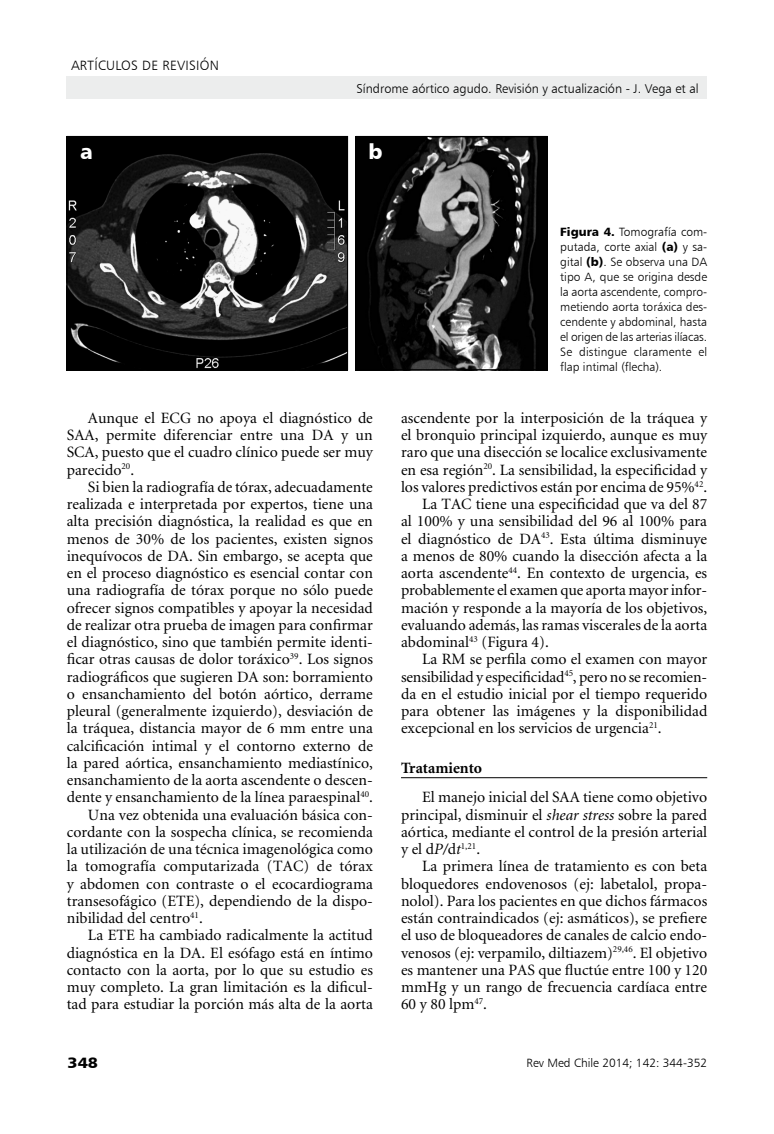
<style>
.page{position:relative;width:774px;height:1134px;background:#fff}
.page>*{position:absolute;margin:0;border:0;box-sizing:border-box;transform-origin:0 0}
.t1{font:21px "Humanist 777 BT Black B";color:#fff}
.t2{font:15.75px/17.2px "Minion";color:#000;text-align:justify}
.t3{font:700 15.75px "Minion";color:#000}
.t4{font:15px "Humanist 777 BT Black B";color:#000;scale:1.1 1}
.t5{font:13.5px "Humanist 777 BT Light B";letter-spacing:.02em;color:#000}
.t6{font:12.75px "Humanist 777 BT Light B";color:#000}
.t7{font:12px/15px "Humanist 777 BT Light B";color:#000}
.s1{font-family:"Humanist 777 BT Black B"}
.s2{font-style:italic}
</style>
<div class="page">
<div style="left:67px;top:77px;width:640px;height:22px;background:#eceded"></div>
<hr style="left:401px;top:777px;width:306px;height:1px;background:#000">
<img style="left:69px;top:138px;width:277px;height:230px">
<div style="left:67px;top:136px;width:281px;height:234px;border:1px solid #000"></div>
<img style="left:358px;top:138px;width:187px;height:230px">
<div style="left:356px;top:136px;width:191px;height:234px;border:1px solid #000"></div>
<p class="t5" style="left:71px;top:57px;width:150px">artículos de revisión</p>
<p class="t6" style="left:357px;top:80px;width:344px">Síndrome aórtico agudo. Revisión y actualización - J. Vega et al</p>
<h1 class="t1" style="left:80px;top:138px;width:14px">a</h1>
<h1 class="t1" style="left:368px;top:138px;width:16px">b</h1>
<p class="t2" style="left:67px;top:410px;width:308px;text-indent:21px">Aunque el ECG no apoya el diagnóstico de SAA, permite diferenciar entre una DA y un SCA, puesto que el cuadro clínico puede ser muy parecido<sup>20</sup>.</p>
<p class="t2" style="left:88px;top:479px;width:286px">Si bien la radiografía de tórax, adecuadamente</p>
<p class="t2" style="left:67px;top:496px;width:308px">realizada e interpretada por expertos, tiene una</p>
<p class="t2" style="left:67px;top:513px;width:308px">alta precisión diagnóstica, la realidad es que en</p>
<p class="t2" style="left:67px;top:531px;width:308px">menos de 30% de los pacientes, existen signos</p>
<p class="t2" style="left:67px;top:548px;width:308px">inequívocos de DA. Sin embargo, se acepta que</p>
<p class="t2" style="left:67px;top:565px;width:308px">en el proceso diagnóstico es esencial contar con</p>
<p class="t2" style="left:67px;top:582px;width:308px">una radiografía de tórax porque no sólo puede</p>
<p class="t2" style="left:67px;top:600px;width:308px">ofrecer signos compatibles y apoyar la necesidad</p>
<p class="t2" style="left:67px;top:617px;width:308px">de realizar otra prueba de imagen para confirmar</p>
<p class="t2" style="left:67px;top:634px;width:308px">el diagnóstico, sino que también permite identi-</p>
<p class="t2" style="left:67px;top:651px;width:308px">ficar otras causas de dolor toráxico<sup>39</sup>. Los signos</p>
<p class="t2" style="left:67px;top:669px;width:308px">radiográficos que sugieren DA son: borramiento</p>
<p class="t2" style="left:67px;top:686px;width:307px">o ensanchamiento del botón aórtico, derrame</p>
<p class="t2" style="left:67px;top:703px;width:308px">pleural (generalmente izquierdo), desviación de</p>
<p class="t2" style="left:67px;top:720px;width:308px">la tráquea, distancia mayor de 6 mm entre una</p>
<p class="t2" style="left:67px;top:738px;width:308px">calcificación intimal y el contorno externo de</p>
<p class="t2" style="left:67px;top:755px;width:308px">la pared aórtica, ensanchamiento mediastínico,</p>
<p class="t2" style="left:67px;top:772px;width:308px">ensanchamiento de la aorta ascendente o descen-</p>
<p class="t2" style="left:67px;top:789px;width:308px">dente y ensanchamiento de la línea paraespinal<sup>40</sup>.</p>
<p class="t2" style="left:88px;top:807px;width:286px">Una vez obtenida una evaluación básica con-</p>
<p class="t2" style="left:67px;top:824px;width:308px">cordante con la sospecha clínica, se recomienda</p>
<p class="t2" style="left:67px;top:841px;width:308px">la utilización de una técnica imagenológica como</p>
<p class="t2" style="left:67px;top:858px;width:308px">la tomografía computarizada (TAC) de tórax</p>
<p class="t2" style="left:67px;top:876px;width:308px">y abdomen con contraste o el ecocardiograma</p>
<p class="t2" style="left:67px;top:893px;width:308px">transesofágico (ETE), dependiendo de la dispo-</p>
<p class="t2" style="left:67px;top:910px;width:138px">nibilidad del centro<sup>41</sup>.</p>
<p class="t2" style="left:88px;top:927px;width:286px">La ETE ha cambiado radicalmente la actitud</p>
<p class="t2" style="left:67px;top:945px;width:308px">diagnóstica en la DA. El esófago está en íntimo</p>
<p class="t2" style="left:67px;top:962px;width:308px">contacto con la aorta, por lo que su estudio es</p>
<p class="t2" style="left:67px;top:979px;width:308px">muy completo. La gran limitación es la dificul-</p>
<p class="t2" style="left:67px;top:996px;width:308px">tad para estudiar la porción más alta de la aorta</p>
<p class="t4" style="left:68px;top:1053px;width:29px">348</p>
<p class="t7" style="left:560px;top:224px;width:148px"><span class="s1">Figura 4.</span> Tomografía com&shy;putada, corte axial <span class="s1">(a)</span> y sa&shy;gital <span class="s1">(b)</span>. Se observa una DA tipo A, que se origina desde la aorta ascendente, compro&shy;metiendo aorta toráxica des&shy;cendente y abdominal, hasta el origen de las arterias ilíacas.<br>Se distingue claramente el flap intimal (flecha).</p>
<p class="t2" style="left:401px;top:410px;width:308px">ascendente por la interposición de la tráquea y</p>
<p class="t2" style="left:401px;top:427px;width:308px">el bronquio principal izquierdo, aunque es muy</p>
<p class="t2" style="left:401px;top:444px;width:308px">raro que una disección se localice exclusivamente</p>
<p class="t2" style="left:401px;top:462px;width:308px">en esa región<sup>20</sup>. La sensibilidad, la especificidad y</p>
<p class="t2" style="left:401px;top:479px;width:308px">los valores predictivos están por encima de 95%<sup>42</sup>.</p>
<p class="t2" style="left:422px;top:496px;width:286px">La TAC tiene una especificidad que va del 87</p>
<p class="t2" style="left:401px;top:513px;width:308px">al 100% y una sensibilidad del 96 al 100% para</p>
<p class="t2" style="left:401px;top:531px;width:308px">el diagnóstico de DA<sup>43</sup>. Esta última disminuye</p>
<p class="t2" style="left:401px;top:548px;width:308px">a menos de 80% cuando la disección afecta a la</p>
<p class="t2" style="left:401px;top:565px;width:308px">aorta ascendente<sup>44</sup>. En contexto de urgencia, es</p>
<p class="t2" style="left:401px;top:582px;width:308px">probablemente el examen que aporta mayor infor-</p>
<p class="t2" style="left:401px;top:600px;width:308px">mación y responde a la mayoría de los objetivos,</p>
<p class="t2" style="left:401px;top:617px;width:308px">evaluando además, las ramas viscerales de la aorta</p>
<p class="t2" style="left:401px;top:634px;width:149px">abdominal<sup>43</sup> (Figura 4).</p>
<p class="t2" style="left:422px;top:651px;width:286px">La RM se perfila como el examen con mayor</p>
<p class="t2" style="left:401px;top:669px;width:308px">sensibilidad y especificidad<sup>45</sup>, pero no se recomien-</p>
<p class="t2" style="left:401px;top:686px;width:308px">da en el estudio inicial por el tiempo requerido</p>
<p class="t2" style="left:401px;top:703px;width:308px">para obtener las imágenes y la disponibilidad</p>
<p class="t2" style="left:401px;top:720px;width:262px">excepcional en los servicios de urgencia<sup>21</sup>.</p>
<p class="t3" style="left:401px;top:760px;width:83px">Tratamiento</p>
<p class="t2" style="left:401px;top:789px;width:308px;text-indent:21px">El manejo inicial del SAA tiene como objetivo principal, disminuir el <span class="s2">shear stress</span> sobre la pared aórtica, mediante el control de la presión arterial y el d<span class="s2">P/</span>d<span class="s2">t</span><sup>1,21</sup>.</p>
<p class="t2" style="left:401px;top:858px;width:308px;text-indent:21px">La primera línea de tratamiento es con beta bloquedores endovenosos (ej: labetalol, propa&shy;nolol). Para los pacientes en que dichos fármacos están contraindicados (ej: asmáticos), se prefiere el uso de bloqueadores de canales de calcio endo&shy;venosos (ej: verpamilo, diltiazem)<sup>29,46</sup>. El objetivo es mantener una PAS que fluctúe entre 100 y 120 mmHg y un rango de frecuencia cardíaca entre 60 y 80 lpm<sup>47</sup>.</p>
<p class="t7" style="left:526px;top:1055px;width:182px">Rev Med Chile 2014; 142: 344-352</p>
</div>
